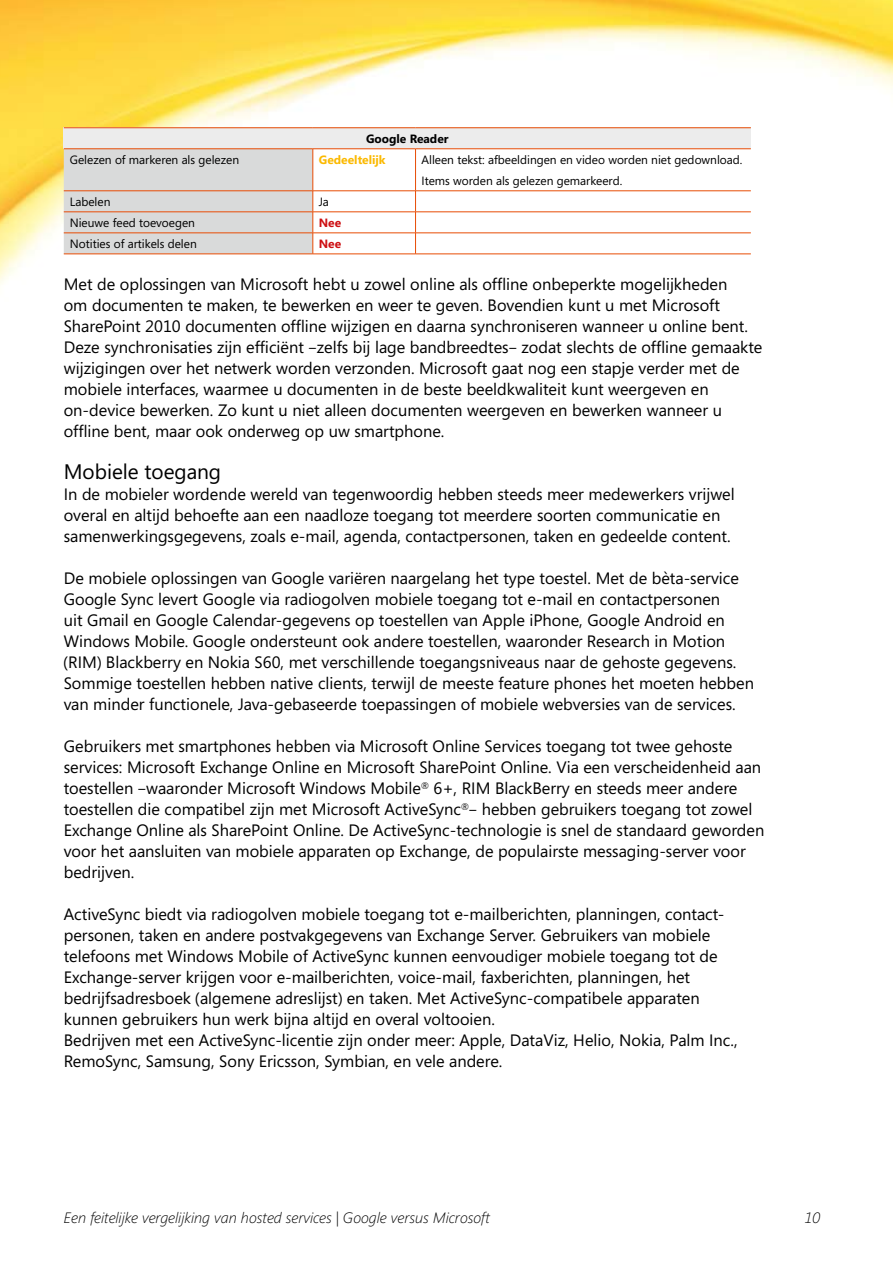
<style>
.page{position:relative;width:893px;height:1263px;background:#fff}
.page>*{position:absolute;margin:0;border:0;box-sizing:border-box;transform-origin:0 0}
.t1{font:21px "Segoe";color:#000}
.t2{font:16.5px/21px "Segoe";color:#000}
.t3{font:italic 300 15px "Segoe";color:#000}
.t4{font:12px/21px "Segoe";color:#000}
.t5{font:700 12px "Segoe";color:#000}
.t6{font:700 12px "Segoe";color:#fbb900}
.t7{font:700 12px "Segoe";color:#cd1013}
</style>
<div class="page">
<img style="left:0;top:0;width:893px;height:285px">
<div style="left:64px;top:128px;width:687px;height:21px;background:#ececec"></div>
<hr style="left:64px;top:127px;width:249px;height:1px;background:#e84c05">
<hr style="left:313px;top:127px;width:103px;height:1px;background:#e84c05">
<hr style="left:416px;top:127px;width:335px;height:1px;background:#e84c05">
<hr style="left:313px;top:149px;width:103px;height:1px;background:#e84c05">
<hr style="left:416px;top:149px;width:335px;height:1px;background:#e84c05">
<hr style="left:415px;top:149px;width:1px;height:42px;background:#e84c05">
<hr style="left:313px;top:191px;width:103px;height:1px;background:#e84c05">
<hr style="left:416px;top:191px;width:335px;height:1px;background:#e84c05">
<hr style="left:313px;top:212px;width:103px;height:1px;background:#e84c05">
<hr style="left:416px;top:212px;width:335px;height:1px;background:#e84c05">
<hr style="left:313px;top:233px;width:103px;height:1px;background:#e84c05">
<svg style="left:64px;top:149px;width:250px;height:105px;background:#d9d3d0"></svg>
<hr style="left:416px;top:233px;width:335px;height:1px;background:#e84c05">
<svg style="left:415px;top:192px;width:1px;height:62px"></svg>
<hr style="left:64px;top:254px;width:249px;height:1px;background:#e84c05">
<hr style="left:313px;top:254px;width:103px;height:1px;background:#e84c05">
<hr style="left:416px;top:254px;width:335px;height:1px;background:#e84c05">
<p class="t5" style="left:366px;top:131px;width:84px">Google Reader</p>
<p class="t4" style="left:70px;top:149px;width:171px">Gelezen of markeren als gelezen</p>
<p class="t6" style="left:319px;top:152px;width:68px">Gedeeltelijk</p>
<p class="t4" style="left:422px;top:149px;width:322px">Alleen tekst: afbeeldingen en video worden niet gedownload.<br>Items worden als gelezen gemarkeerd.</p>
<p class="t4" style="left:70px;top:191px;width:42px">Labelen</p>
<p class="t4" style="left:319px;top:191px;width:12px">Ja</p>
<p class="t4" style="left:70px;top:212px;width:127px">Nieuwe feed toevoegen</p>
<p class="t7" style="left:319px;top:215px;width:24px">Nee</p>
<p class="t4" style="left:70px;top:233px;width:128px">Notities of artikels delen</p>
<p class="t7" style="left:319px;top:236px;width:24px">Nee</p>
<p class="t2" style="left:64px;top:274px;width:700px">Met de oplossingen van Microsoft hebt u zowel online als offline onbeperkte mogelijkheden<br>om documenten te maken, te bewerken en weer te geven. Bovendien kunt u met Microsoft SharePoint 2010 documenten offline wijzigen en daarna synchroniseren wanneer u online bent.<br>Deze synchronisaties zijn efficiënt –zelfs bij lage bandbreedtes– zodat slechts de offline gemaakte wijzigingen over het netwerk worden verzonden. Microsoft gaat nog een stapje verder met de mobiele interfaces, waarmee u documenten in de beste beeldkwaliteit kunt weergeven en on-device bewerken. Zo kunt u niet alleen documenten weergeven en bewerken wanneer u offline bent, maar ook onderweg op uw smartphone.</p>
<p class="t1" style="left:64px;top:459px;width:159px">Mobiele toegang</p>
<p class="t2" style="left:64px;top:484px;width:672px">In de mobieler wordende wereld van tegenwoordig hebben steeds meer medewerkers vrijwel overal en altijd behoefte aan een naadloze toegang tot meerdere soorten communicatie en samenwerkingsgegevens, zoals e-mail, agenda, contactpersonen, taken en gedeelde content.</p>
<p class="t2" style="left:64px;top:568px;width:692px">De mobiele oplossingen van Google variëren naargelang het type toestel. Met de bèta-service Google Sync levert Google via radiogolven mobiele toegang tot e-mail en contactpersonen<br>uit Gmail en Google Calendar-gegevens op toestellen van Apple iPhone, Google Android en Windows Mobile. Google ondersteunt ook andere toestellen, waaronder Research in Motion (RIM) Blackberry en Nokia S60, met verschillende toegangsniveaus naar de gehoste gegevens.<br>Sommige toestellen hebben native clients, terwijl de meeste feature phones het moeten hebben van minder functionele, Java-gebaseerde toepassingen of mobiele webversies van de services.</p>
<p class="t2" style="left:64px;top:736px;width:702px">Gebruikers met smartphones hebben via Microsoft Online Services toegang tot twee gehoste services: Microsoft Exchange Online en Microsoft SharePoint Online. Via een verscheidenheid aan toestellen –waaronder Microsoft Windows Mobile<sup>®</sup> 6+, RIM BlackBerry en steeds meer andere toestellen die compatibel zijn met Microsoft ActiveSync<sup>®</sup>– hebben gebruikers toegang tot zowel Exchange Online als SharePoint Online. De ActiveSync-technologie is snel de standaard geworden voor het aansluiten van mobiele apparaten op Exchange, de populairste messaging-server voor bedrijven.</p>
<p class="t2" style="left:64px;top:904px;width:675px">ActiveSync biedt via radiogolven mobiele toegang tot e-mailberichten, planningen, contact&shy;personen, taken en andere postvakgegevens van Exchange Server. Gebruikers van mobiele telefoons met Windows Mobile of ActiveSync kunnen eenvoudiger mobiele toegang tot de Exchange-server krijgen voor e-mailberichten, voice-mail, faxberichten, planningen, het bedrijfsadresboek (algemene adreslijst) en taken. Met ActiveSync-compatibele apparaten kunnen gebruikers hun werk bijna altijd en overal voltooien.<br>Bedrijven met een ActiveSync-licentie zijn onder meer: Apple, DataViz, Helio, Nokia, Palm Inc., RemoSync, Samsung, Sony Ericsson, Symbian, en vele andere.</p>
<p class="t3" style="left:64px;top:1209px;width:427px">Een feitelijke vergelijking van hosted services | Google versus Microsoft</p>
<p class="t3" style="left:805px;top:1209px;width:17px">10</p>
</div>
